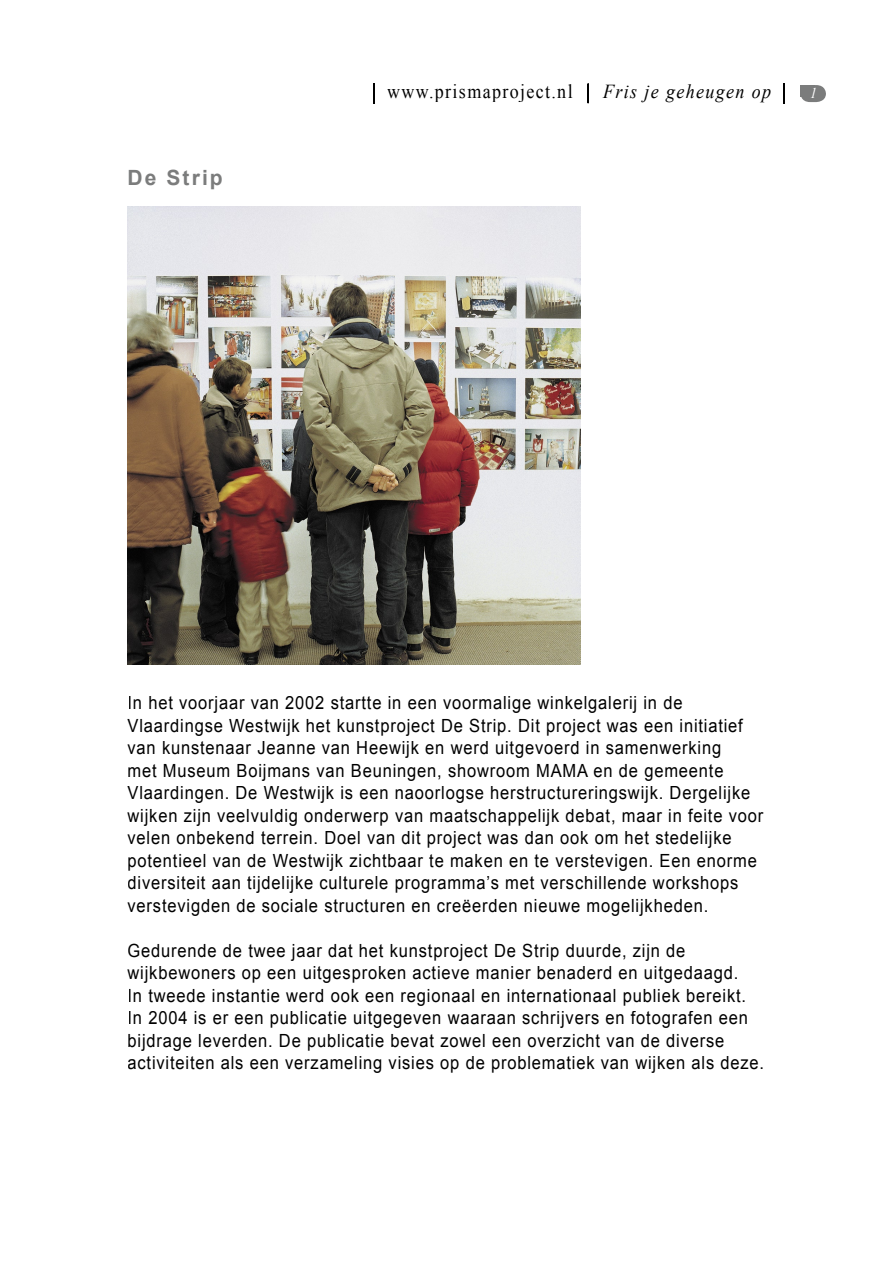
<style>
.page{position:relative;width:893px;height:1263px;background:#fff}
.page>*{position:absolute;margin:0;border:0;box-sizing:border-box;transform-origin:0 0}
.t1{font:700 21px "Arial";letter-spacing:.1em;color:#7b7c7c}
.t2{font:19.8px "Times New Roman";letter-spacing:.075em;color:#000;scale:.91 1}
.t3{font:italic 19.8px "Times New Roman";letter-spacing:.075em;color:#000;scale:.91 1}
.t4{font:18.15px/22.5px "Arial";letter-spacing:.05em;color:#000;scale:.91 1}
.t5{font:italic 14.85px "Times New Roman";color:#fff;scale:.91 1}
</style>
<div class="page">
<svg style="left:374px;top:83px;width:1px;height:20px"></svg>
<svg style="left:587px;top:83px;width:2px;height:20px"></svg>
<hr style="left:783px;top:83px;width:2px;height:20px;background:#000">
<svg style="left:800px;top:85px;width:26px;height:17px"></svg>
<img style="left:128px;top:207px;width:452px;height:457px">
<p class="t1" style="left:128px;top:164px;width:97px">De Strip</p>
<p class="t2" style="left:387px;top:78px;width:205px">www.prismaproject.nl</p>
<p class="t3" style="left:603px;top:77px;width:186px">Fris je geheugen op</p>
<p class="t5" style="left:810px;top:83px;width:9px">1</p>
<p class="t4" style="left:128px;top:692px;width:700px">In het voorjaar van 2002 startte in een voormalige winkelgalerij in de Vlaardingse Westwijk het kunstproject De Strip. Dit project was een initiatief van kunstenaar Jeanne van Heewijk en werd uitgevoerd in samenwerking<br>met Museum Boijmans van Beuningen, showroom MAMA en de gemeente Vlaardingen. De Westwijk is een naoorlogse herstructureringswijk. Dergelijke wijken zijn veelvuldig onderwerp van maatschappelijk debat, maar in feite voor velen onbekend terrein. Doel van dit project was dan ook om het stedelijke potentieel van de Westwijk zichtbaar te maken en te verstevigen. Een enorme diversiteit aan tijdelijke culturele programma’s met verschillende workshops verstevigden de sociale structuren en creëerden nieuwe mogelijkheden.</p>
<p class="t4" style="left:128px;top:939px;width:701px">Gedurende de twee jaar dat het kunstproject De Strip duurde, zijn de wijkbewoners op een uitgesproken actieve manier benaderd en uitgedaagd.<br>In tweede instantie werd ook een regionaal en internationaal publiek bereikt.<br>In 2004 is er een publicatie uitgegeven waaraan schrijvers en fotografen een bijdrage leverden. De publicatie bevat zowel een overzicht van de diverse activiteiten als een verzameling visies op de problematiek van wijken als deze.</p>
</div>
